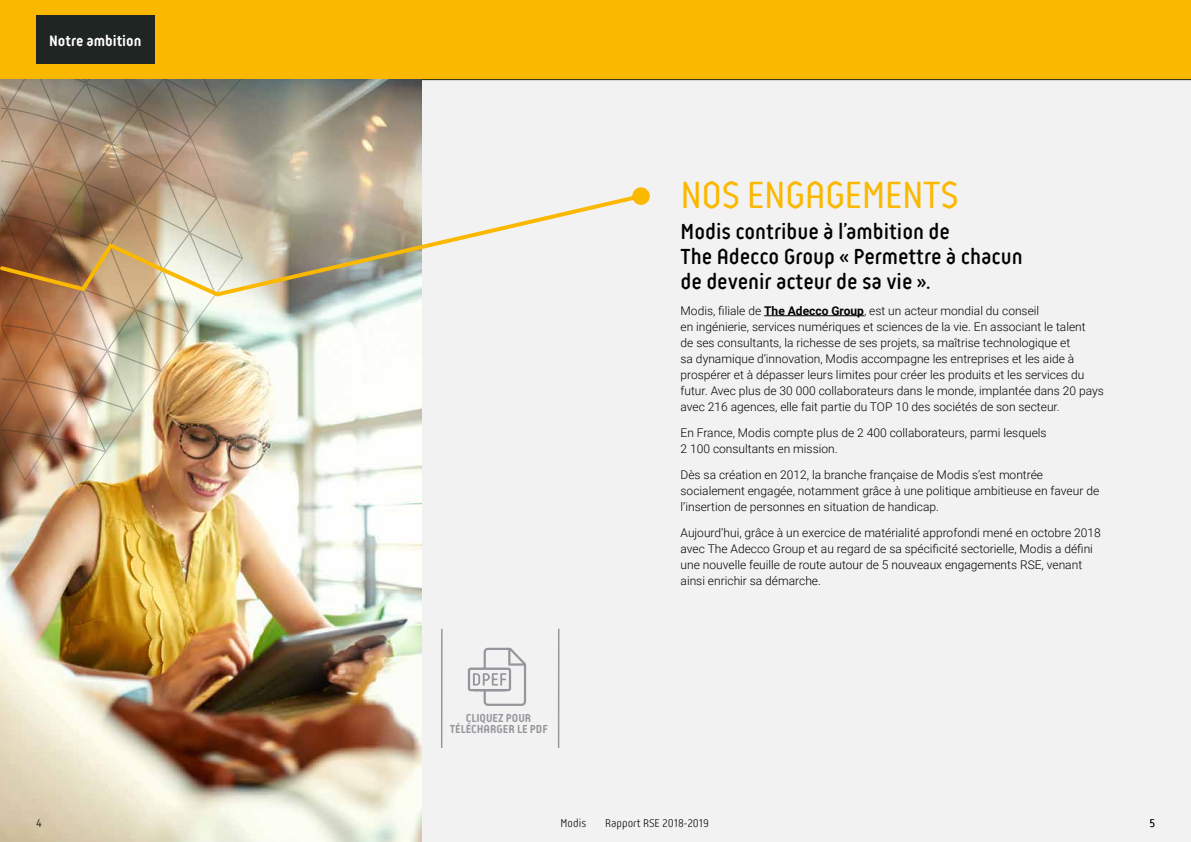
<style>
.page{position:relative;width:1191px;height:842px;background:#fff}
.page>*{position:absolute;margin:0;border:0;box-sizing:border-box;transform-origin:0 0}
.t1{font:40px "Reso";letter-spacing:-.015em;color:#fbb800}
.t2{font:23px/25px "Reso Regular 5";color:#000}
.t3{font:16px "Reso Regular 3";color:#fff}
.t4{font:12.2px/11px "Reso Regular 3";color:#96959b;text-align:center}
.t5{font:300 12px/16px "Roboto";color:#000}
.t6{font:12px "Reso Regular 2";color:#000}
.s1{font-weight:700}
</style>
<div class="page">
<div style="left:2px;top:0;width:1189px;height:842px;background:#f2f2f2"></div>
<div style="left:0;top:0;width:1191px;height:79px;background:#fbb800"></div>
<hr style="left:0;top:79px;width:1191px;height:1px;background:#1f2522">
<div style="left:36px;top:16px;width:119px;height:48px;background:#1f2522"></div>
<img style="left:0;top:79px;width:421px;height:763px">
<img style="left:2px;top:79px;width:242px;height:414px">
<img style="left:0;top:191px;width:645px;height:109px">
<div style="left:632px;top:187px;width:18px;height:18px;background:#fbb800;border-radius:50%"></div>
<hr style="left:764px;top:315px;width:100px;height:1px;background:#000">
<hr style="left:441px;top:629px;width:1px;height:119px;background:#96959b">
<hr style="left:558px;top:629px;width:1px;height:119px;background:#96959b">
<div style="left:468px;top:668px;width:43px;height:23px;border:2px solid #96959b;border-radius:2px"></div>
<svg style="left:471px;top:648px;width:55px;height:58px"></svg>
<h3 class="t3" style="left:49px;top:32px;width:94px">Notre ambition</h3>
<p class="t6" style="left:36px;top:817px;width:7px">4</p>
<h1 class="t1" style="left:680px;top:174px;width:279px">NOS ENGAGEMENTS</h1>
<h2 class="t2" style="left:680px;top:219px;width:343px">Modis contribue à l’ambition de<br>The Adecco Group « Permettre à chacun de devenir acteur de sa vie ».</h2>
<p class="t5" style="left:680px;top:302px;width:425px">Modis, filiale de <span class="s1">The Adecco Group</span>, est un acteur mondial du conseil<br>en ingénierie, services numériques et sciences de la vie. En associant le talent<br>de ses consultants, la richesse de ses projets, sa maîtrise technologique et<br>sa dynamique d’innovation, Modis accompagne les entreprises et les aide à prospérer et à dépasser leurs limites pour créer les produits et les services du futur. Avec plus de 30 000 collaborateurs dans le monde, implantée dans 20 pays avec 216 agences, elle fait partie du TOP 10 des sociétés de son secteur.</p>
<p class="t5" style="left:680px;top:424px;width:367px">En France, Modis compte plus de 2 400 collaborateurs, parmi lesquels<br>2 100 consultants en mission.</p>
<p class="t5" style="left:680px;top:466px;width:420px">Dès sa création en 2012, la branche française de Modis s’est montrée socialement engagée, notamment grâce à une politique ambitieuse en faveur de l’insertion de personnes en situation de handicap.</p>
<p class="t5" style="left:680px;top:524px;width:422px">Aujourd’hui, grâce à un exercice de matérialité approfondi mené en octobre 2018 avec The Adecco Group et au regard de sa spécificité sectorielle, Modis a défini une nouvelle feuille de route autour de 5 nouveaux engagements RSE, venant ainsi enrichir sa démarche.</p>
<p class="t4" style="left:450px;top:713px;width:100px">CLIQUEZ POUR<br>TÉLÉCHARGER LE PDF</p>
<p class="t6" style="left:560px;top:817px;width:27px">Modis</p>
<p class="t6" style="left:605px;top:817px;width:105px">Rapport RSE 2018-2019</p>
<p class="t6" style="left:1149px;top:817px;width:7px">5</p>
</div>
